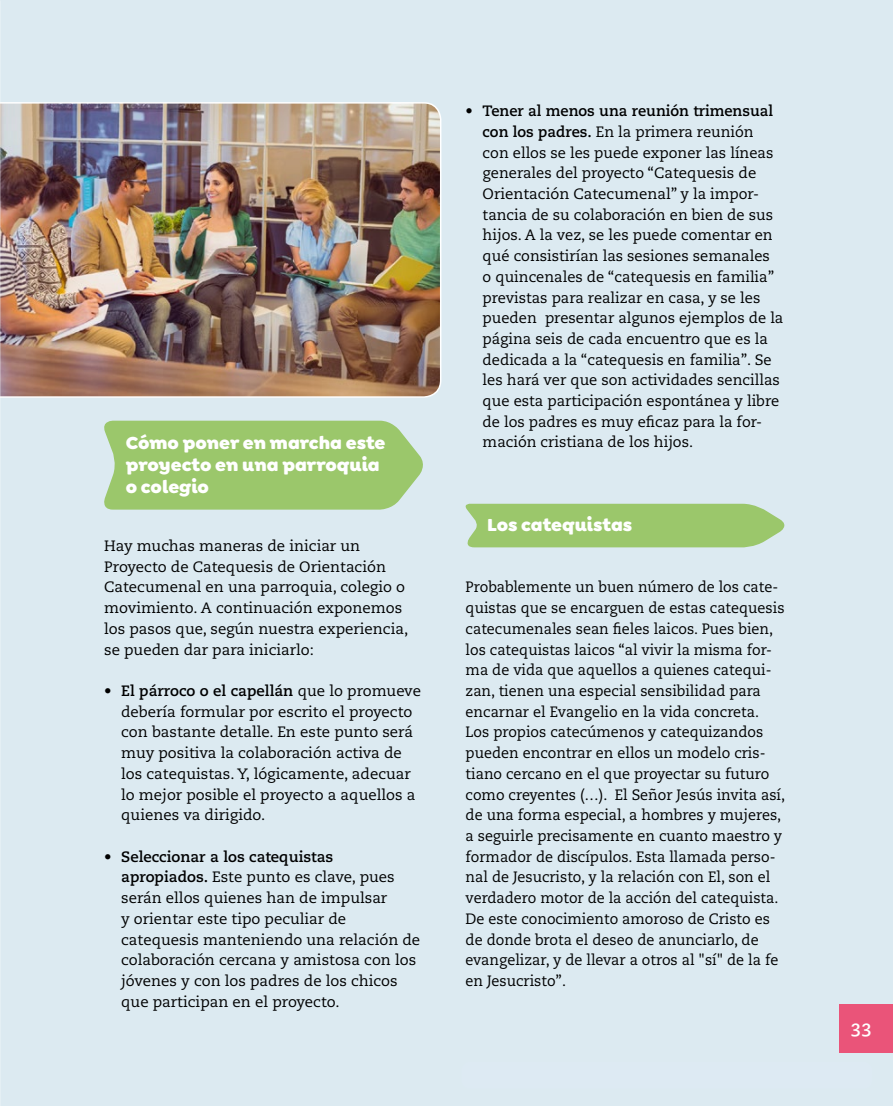
<style>
.page{position:relative;width:893px;height:1106px;background:#dceaf1}
.page>*{position:absolute;margin:0;border:0;box-sizing:border-box;transform-origin:0 0}
.t1{font:900 18.6px/22.2px "Goldplay Alt";color:#fff}
.t2{font:700 18px "Caecilia LT Std";color:#fff}
.t3{font:15px/20.7px "Caecilia LT Std";color:#000}
.t4{font:15px/20.7px "Caecilia LT Std";color:#000;scale:.96 1}
.s1{font-weight:700}
</style>
<div class="page">
<svg style="left:104px;top:420px;width:319px;height:89px;background:#9fc974"></svg>
<div style="left:465px;top:504px;width:320px;height:43px;background:#9bc76b"></div>
<img style="left:1px;top:102px;width:441px;height:296px">
<hr style="left:0;top:0;width:1px;height:1106px;background:#79b0cc">
<svg style="left:0;top:101px;width:1px;height:297px"></svg>
<div style="left:839px;top:1003px;width:54px;height:49px;background:#ea5479"></div>
<p class="t1" style="left:126px;top:431px;width:261px">Cómo poner en marcha este proyecto en una parroquia o colegio</p>
<p class="t3" style="left:104px;top:536px;width:306px">Hay muchas maneras de iniciar un Proyecto de Catequesis de Orientación Catecumenal en una parroquia, colegio o movimiento. A continuación exponemos los pasos que, según nuestra experiencia, se pueden dar para iniciarlo:</p>
<p class="t3" style="left:121px;top:680px;width:301px;text-indent:-17px"><span class="s1">• El párroco o el capellán</span> que lo promueve debería formular por escrito el proyecto con bastante detalle. En este punto será muy positiva la colaboración activa de los catequistas. Y, lógicamente, adecuar lo mejor posible el proyecto a aquellos a quienes va dirigido.</p>
<p class="t3" style="left:121px;top:846px;width:301px;text-indent:-17px"><span class="s1">• Seleccionar a los catequistas apropiados.</span> Este punto es clave, pues serán ellos quienes han de impulsar<br>y orientar este tipo peculiar de catequesis manteniendo una relación de colaboración cercana y amistosa con los jóvenes y con los padres de los chicos que participan en el proyecto.</p>
<p class="t3" style="left:483px;top:101px;width:302px;text-indent:-17px"><span class="s1">• Tener al menos una reunión trimensual con los padres.</span> En la primera reunión con ellos se les puede exponer las líneas generales del proyecto “Catequesis de Orientación Catecumenal” y la impor&shy;tancia de su colaboración en bien de sus hijos. A la vez, se les puede comentar en qué consistirían las sesiones semanales<br>o quincenales de “catequesis en familia” previstas para realizar en casa, y se les pueden presentar algunos ejemplos de la página seis de cada encuentro que es la dedicada a la “catequesis en familia”. Se les hará ver que son actividades sencillas que esta participación espontánea y libre de los padres es muy eficaz para la for&shy;mación cristiana de los hijos.</p>
<p class="t1" style="left:487px;top:513px;width:147px">Los catequistas</p>
<p class="t4" style="left:466px;top:577px;width:334px">Probablemente un buen número de los cate&shy;quistas que se encarguen de estas catequesis catecumenales sean fieles laicos. Pues bien, los catequistas laicos “al vivir la misma for&shy;ma de vida que aquellos a quienes catequi&shy;zan, tienen una especial sensibilidad para encarnar el Evangelio en la vida concreta.<br>Los propios catecúmenos y catequizandos pueden encontrar en ellos un modelo cris&shy;tiano cercano en el que proyectar su futuro como creyentes (…). El Señor Jesús invita así, de una forma especial, a hombres y mujeres, a seguirle precisamente en cuanto maestro y formador de discípulos. Esta llamada perso&shy;nal de Jesucristo, y la relación con El, son el verdadero motor de la acción del catequista.<br>De este conocimiento amoroso de Cristo es de donde brota el deseo de anunciarlo, de evangelizar, y de llevar a otros al "sí" de la fe en Jesucristo”.</p>
<p class="t2" style="left:850px;top:1015px;width:23px">33</p>
</div>
